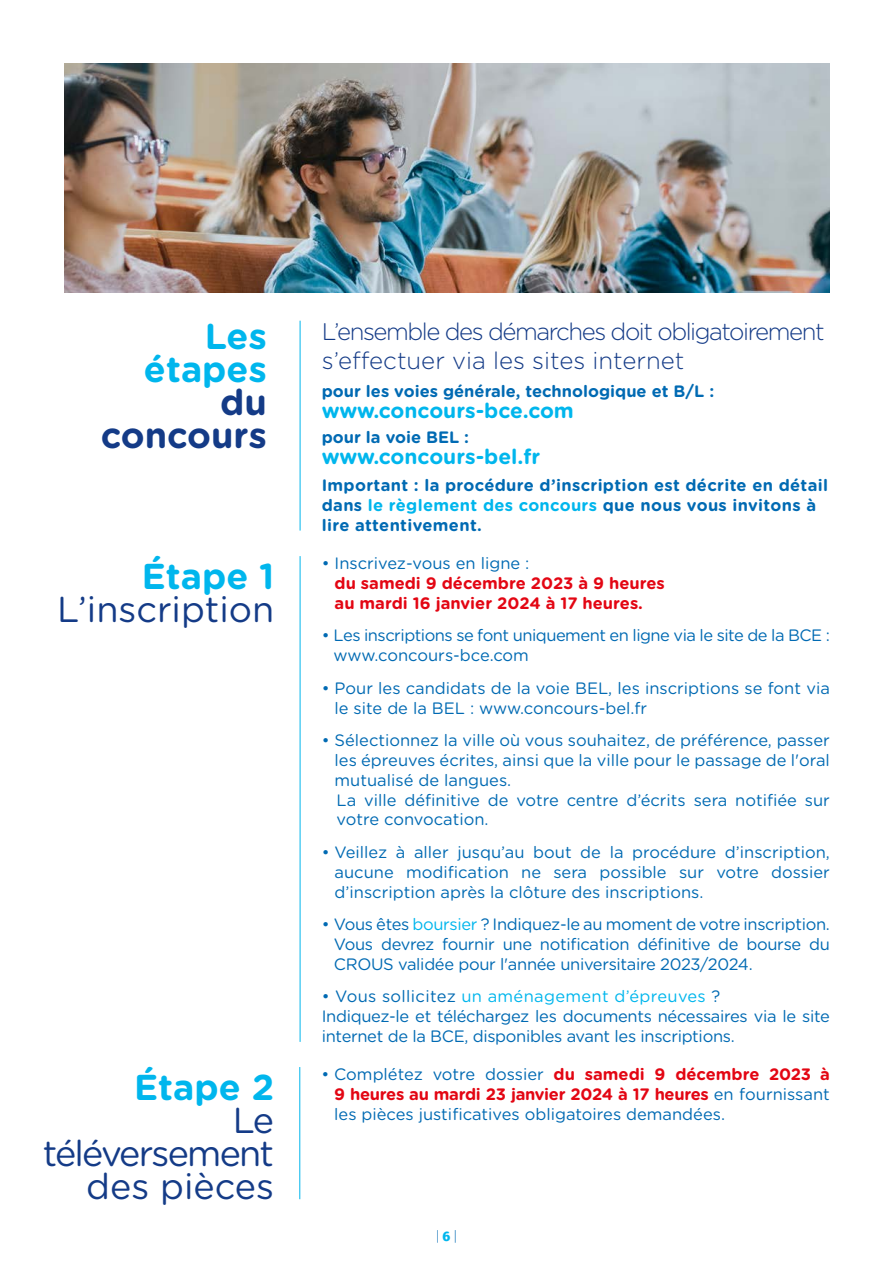
<style>
.page{position:relative;width:893px;height:1263px;background:#fff}
.page>*{position:absolute;margin:0;border:0;box-sizing:border-box;transform-origin:0 0}
.t1{font:36px/33px "Gotham Rounded";letter-spacing:-.05em;color:#143b87;text-align:right}
.t2{font:700 36px/33px "Gotham Rounded";color:#00b6ed;text-align:right}
.t3{font:36px "Gotham Rounded";color:#143b87}
.t4{font:700 36px/33px "Gotham Rounded";color:#143b87;text-align:right}
.t5{font:300 24px/28.8px "Gotham Rounded";letter-spacing:-.06em;color:#143b87}
.t6{font:700 21px "Gotham Rounded";color:#00b6ed}
.t7{font:16.5px/19.8px "Gotham Rounded";color:#006ab3;text-align:justify}
.t8{font:16.5px/19.8px "Gotham Rounded";letter-spacing:-.02em;color:#006ab3}
.t9{font:700 16.5px/19.8px "Gotham Rounded";letter-spacing:.02em;color:#006ab3}
.t10{font:16.5px/19.8px "Gotham Rounded";letter-spacing:-.03em;color:#006ab3}
.t11{font:700 16.5px/19.8px "Gotham Rounded";color:#e30613}
.t12{font:700 16.5px "Gotham Rounded";color:#006ab3}
.t13{font:300 13.65px "Gotham Rounded";color:#006ab3}
.s1{color:#00b6ed}
.s2{font-weight:700;color:#e30613}
.s3{font-family:"Fira Sans";font-weight:800;color:#00b6ed}
</style>
<div class="page">
<hr style="left:300px;top:321px;width:1px;height:210px;background:#00b6ed">
<hr style="left:300px;top:556px;width:1px;height:486px;background:#00b6ed">
<img style="left:64px;top:64px;width:766px;height:228px">
<hr style="left:299px;top:1067px;width:1px;height:132px;background:#00b6ed">
<h1 class="t2" style="left:144px;top:319px;width:124px">Les étapes</h1>
<h1 class="t4" style="left:101px;top:385px;width:167px">du concours</h1>
<h1 class="t2" style="left:142px;top:558px;width:134px">Étape 1</h1>
<h1 class="t3" style="left:57px;top:585px;width:219px">L’inscription</h1>
<h1 class="t2" style="left:134px;top:1069px;width:141px">Étape 2</h1>
<h1 class="t1" style="left:43px;top:1102px;width:233px">Le téléversement des pièces</h1>
<h2 class="t5" style="left:322px;top:316px;width:504px">L’ensemble des démarches doit obligatoirement s’effectuer via les sites internet</h2>
<p class="t12" style="left:322px;top:379px;width:394px">pour les voies générale, technologique et B/L :</p>
<p class="t6" style="left:322px;top:395px;width:254px">www.concours-bce.com</p>
<p class="t12" style="left:322px;top:425px;width:149px">pour la voie BEL :</p>
<p class="t6" style="left:322px;top:441px;width:220px">www.concours-bel.fr</p>
<p class="t9" style="left:322px;top:474px;width:508px">Important : la procédure d’inscription est décrite en détail dans <span class="s1">le règlement des concours</span> que nous vous invitons à lire attentivement.</p>
<p class="t7" style="left:322px;top:553px;width:209px">• Inscrivez-vous en ligne :</p>
<p class="t11" style="left:335px;top:573px;width:332px">du samedi 9 décembre 2023 à 9 heures au mardi 16 janvier 2024 à 17 heures.</p>
<p class="t10" style="left:334px;top:625px;width:498px;text-indent:-12px">• Les inscriptions se font uniquement en ligne via le site de la BCE : www.concours-bce.com</p>
<p class="t7" style="left:335px;top:677px;width:497px;text-indent:-13px">• Pour les candidats de la voie BEL, les inscriptions se font via le site de la BEL : www.concours-bel.fr</p>
<p class="t7" style="left:335px;top:730px;width:497px;text-align:left;text-indent:-13px">• Sélectionnez la ville où vous souhaitez, de préférence, passer les épreuves écrites, ainsi que la ville pour le passage de l'oral mutualisé de langues.<br>La ville définitive de votre centre d’écrits sera notifiée sur votre convocation.</p>
<p class="t7" style="left:335px;top:841px;width:497px;text-indent:-13px">• Veillez à aller jusqu’au bout de la procédure d’inscription, aucune modification ne sera possible sur votre dossier d’inscription après la clôture des inscriptions.</p>
<p class="t7" style="left:334px;top:914px;width:497px;text-indent:-12px">• Vous êtes <span class="s1">boursier</span> ? Indiquez-le au moment de votre inscription.<br>Vous devrez fournir une notification définitive de bourse du CROUS validée pour l'année universitaire 2023/2024.</p>
<p class="t8" style="left:322px;top:986px;width:510px">• Vous sollicitez <span class="s1">un aménagement d’épreuves</span> ?<br>Indiquez-le et téléchargez les documents nécessaires via le site internet de la BCE, disponibles avant les inscriptions.</p>
<p class="t7" style="left:334px;top:1064px;width:497px;text-indent:-13px">• Complétez votre dossier <span class="s2">du samedi 9 décembre 2023 à 9 heures au mardi 23 janvier 2024 à 17 heures</span> en fournissant les pièces justificatives obligatoires demandées.</p>
<p class="t13" style="left:436px;top:1227px;width:23px">| <span class="s3">6</span> |</p>
</div>
